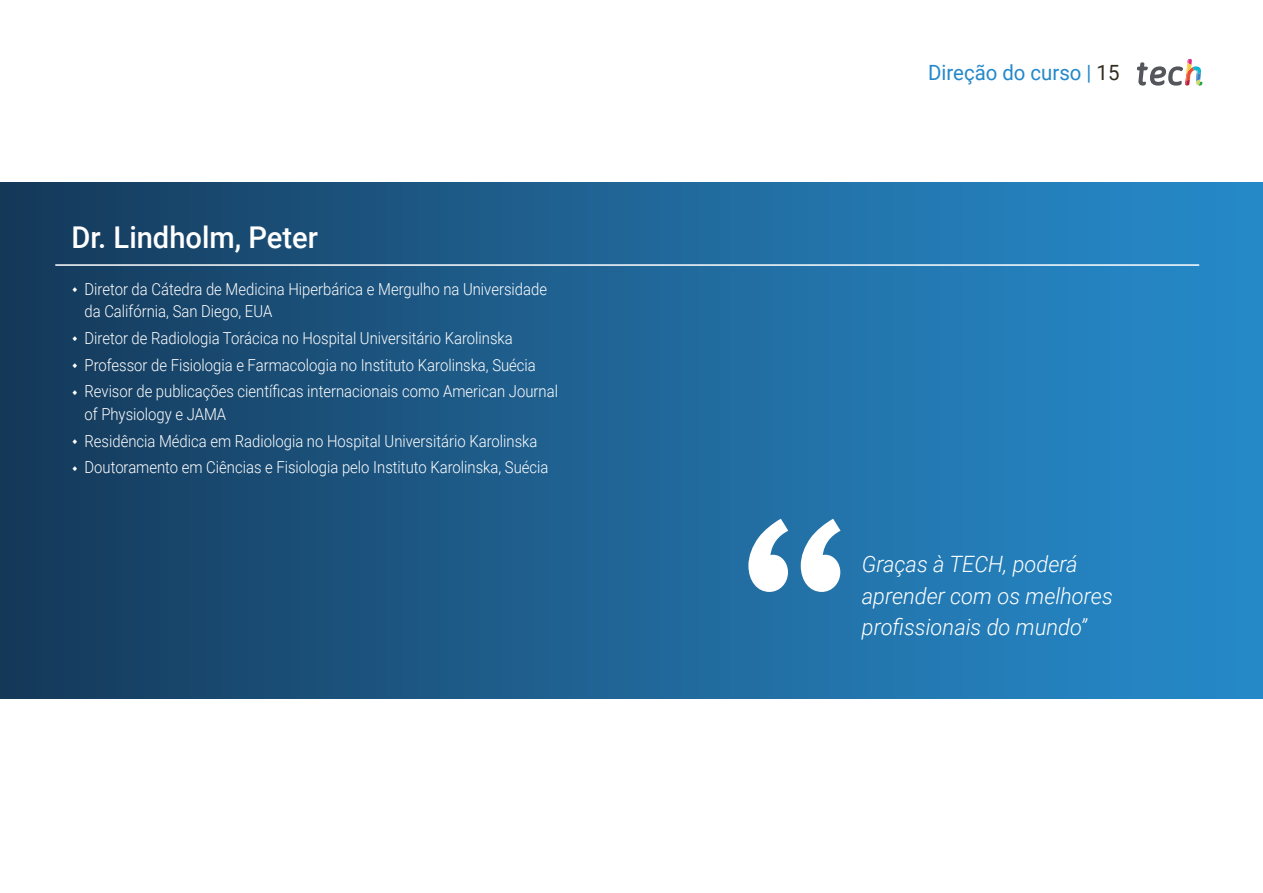
<style>
.page{position:relative;width:1263px;height:893px;background:#fff}
.page>*{position:absolute;margin:0;border:0;box-sizing:border-box;transform-origin:0 0}
.t1{font:500 30px "Roboto";color:#fff}
.t2{font:italic 300 22.5px/31.5px "Roboto";color:#fff}
.t3{font:21px "Roboto";color:#2488c9}
.t4{font:300 16.5px/26.7px "Roboto";color:#fff;scale:.9 1}
.s1{color:#312e20}
</style>
<div class="page">
<div style="left:0;top:182px;width:1263px;height:516px;background:linear-gradient(to right,#163a5c,#288ecf)"></div>
<svg style="left:748px;top:519px;width:92px;height:73px"></svg>
<svg style="left:1137px;top:59px;width:65px;height:27px"></svg>
<hr style="left:55px;top:264px;width:1144px;height:2px;background:#fff">
<svg style="left:73px;top:287px;width:4px;height:5px"></svg>
<svg style="left:73px;top:336px;width:4px;height:5px"></svg>
<svg style="left:73px;top:363px;width:4px;height:5px"></svg>
<svg style="left:73px;top:390px;width:4px;height:5px"></svg>
<svg style="left:73px;top:439px;width:4px;height:5px"></svg>
<svg style="left:73px;top:466px;width:4px;height:5px"></svg>
<h1 class="t1" style="left:71px;top:216px;width:248px">Dr. Lindholm, Peter</h1>
<p class="t4" style="left:85px;top:277px;width:515px;line-height:22.5px">Diretor da Cátedra de Medicina Hiperbárica e Mergulho na Universidade da Califórnia, San Diego, EUA</p>
<p class="t4" style="left:85px;top:324px;width:528px">Diretor de Radiologia Torácica no Hospital Universitário Karolinska<br>Professor de Fisiologia e Farmacologia no Instituto Karolinska, Suécia<br>Revisor de publicações científicas internacionais como American Journal</p>
<p class="t4" style="left:85px;top:400px;width:517px">of Physiology e JAMA<br>Residência Médica em Radiologia no Hospital Universitário Karolinska<br>Doutoramento em Ciências e Fisiologia pelo Instituto Karolinska, Suécia</p>
<p class="t3" style="left:928px;top:57px;width:193px">Direção do curso | <span class="s1">15</span></p>
<h2 class="t2" style="left:862px;top:548px;width:252px">Graças à TECH, poderá aprender com os melhores profissionais do mundo”</h2>
</div>
